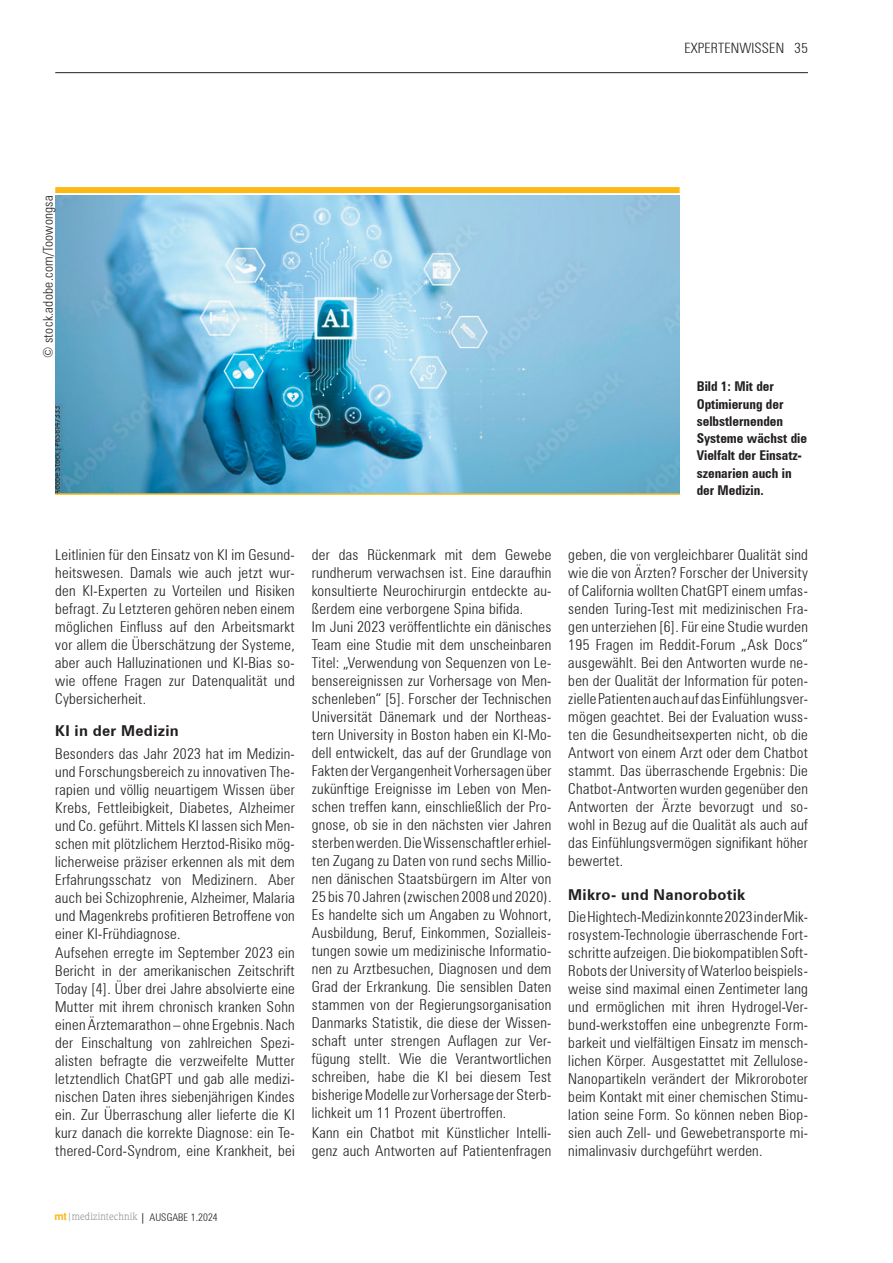
<style>
.page{position:relative;width:893px;height:1263px;background:#fff}
.page>*{position:absolute;margin:0;border:0;box-sizing:border-box;transform-origin:0 0}
.t1{font:300 condensed 15px/18px "Zurich BT";letter-spacing:.02em;color:#231f20;text-align:justify}
.t2{font:700 15px "Zurich BT";letter-spacing:.02em;color:#231f20}
.t3{font:300 condensed 14.25px "Zurich BT";letter-spacing:.015em;color:#231f20}
.t4{font:700 condensed 13.5px/17.2px "Zurich BT";color:#231f20}
.t5{font:300 condensed 13.5px "Zurich BT";letter-spacing:.02em;color:#231f20}
.t6{font:10.8px "Weidemann LT";color:#939598}
.s1{font-family:"Swiss 721 BT";font-weight:700;font-size:10.5px;color:#fcb814}
.s2{font-family:"Helvetica";font-size:10.5px;color:#231f20}
.s3{font-family:"Zurich BT";font-weight:300;font-stretch:condensed;font-size:10.5px;color:#231f20}
</style>
<div class="page">
<hr style="left:55px;top:72px;width:753px;height:1px;background:#231f20">
<div style="left:55px;top:187px;width:625px;height:6px;background:#fcb814"></div>
<img style="left:55px;top:196px;width:625px;height:297px">
<hr style="left:55px;top:493px;width:625px;height:2px;background:#fcb814">
<p class="t3" style="left:684px;top:40px;width:125px">EXPERTENWISSEN 35</p>
<p class="t5" style="left:40px;top:358px;width:164px;rotate:-90deg">© stock.adobe.com/Toowongsa</p>
<p class="t4" style="left:697px;top:378px;width:112px">Bild 1: Mit der<br>Optimierung der selbstlernenden<br>Systeme wächst die<br>Vielfalt der Einsatz&shy;szenarien auch in der Medizin.</p>
<p class="t1" style="left:55px;top:546px;width:241px">Leitlinien für den Einsatz von KI im Gesund&shy;heitswesen. Damals wie auch jetzt wur&shy;den KI-Experten zu Vorteilen und Risiken befragt. Zu Letzteren gehören neben einem möglichen Einfluss auf den Arbeitsmarkt vor allem die Überschätzung der Systeme, aber auch Halluzinationen und KI-Bias so&shy;wie offene Fragen zur Datenqualität und Cybersicherheit.</p>
<p class="t2" style="left:55px;top:722px;width:125px">KI in der Medizin</p>
<p class="t1" style="left:55px;top:744px;width:241px">Besonders das Jahr 2023 hat im Medizin&shy;und Forschungsbereich zu innovativen The&shy;rapien und völlig neuartigem Wissen über Krebs, Fettleibigkeit, Diabetes, Alzheimer und Co. geführt. Mittels KI lassen sich Men&shy;schen mit plötzlichem Herztod-Risiko mög&shy;licherweise präziser erkennen als mit dem Erfahrungsschatz von Medizinern. Aber auch bei Schizophrenie, Alzheimer, Malaria und Magenkrebs profitieren Betroffene von einer KI-Frühdiagnose.</p>
<p class="t1" style="left:55px;top:944px;width:241px">Aufsehen erregte im September 2023 ein Bericht in der amerikanischen Zeitschrift Today [4]. Über drei Jahre absolvierte eine Mutter mit ihrem chronisch kranken Sohn einen Ärztemarathon – ohne Ergebnis. Nach der Einschaltung von zahlreichen Spezi&shy;alisten befragte die verzweifelte Mutter letztendlich ChatGPT und gab alle medizi&shy;nischen Daten ihres siebenjährigen Kindes ein. Zur Überraschung aller lieferte die KI kurz danach die korrekte Diagnose: ein Te&shy;thered-Cord-Syndrom, eine Krankheit, bei</p>
<p class="t1" style="left:312px;top:546px;width:241px;text-align:left">der das Rückenmark mit dem Gewebe rundherum verwachsen ist. Eine daraufhin konsultierte Neurochirurgin entdeckte au&shy;ßerdem eine verborgene Spina bifida.<br>Im Juni 2023 veröffentlichte ein dänisches Team eine Studie mit dem unscheinbaren Titel: „Verwendung von Sequenzen von Le&shy;bensereignissen zur Vorhersage von Men&shy;schenleben“ [5]. Forscher der Technischen Universität Dänemark und der Northeas&shy;tern University in Boston haben ein KI-Mo&shy;dell entwickelt, das auf der Grundlage von Fakten der Vergangenheit Vorhersagen über zukünftige Ereignisse im Leben von Men&shy;schen treffen kann, einschließlich der Pro&shy;gnose, ob sie in den nächsten vier Jahren sterben werden. Die Wissenschaftler erhiel&shy;ten Zugang zu Daten von rund sechs Millio&shy;nen dänischen Staatsbürgern im Alter von 25 bis 70 Jahren (zwischen 2008 und 2020).<br>Es handelte sich um Angaben zu Wohnort, Ausbildung, Beruf, Einkommen, Sozialleis&shy;tungen sowie um medizinische Informatio&shy;nen zu Arztbesuchen, Diagnosen und dem Grad der Erkrankung. Die sensiblen Daten stammen von der Regierungsorganisation Danmarks Statistik, die diese der Wissen&shy;schaft unter strengen Auflagen zur Ver&shy;fügung stellt. Wie die Verantwortlichen schreiben, habe die KI bei diesem Test bisherige Modelle zur Vorhersage der Sterb&shy;lichkeit um 11 Prozent übertroffen.</p>
<p class="t1" style="left:312px;top:1124px;width:241px">Kann ein Chatbot mit Künstlicher Intelli&shy;genz auch Antworten auf Patientenfragen</p>
<p class="t1" style="left:568px;top:546px;width:241px">geben, die von vergleichbarer Qualität sind wie die von Ärzten? Forscher der University of California wollten ChatGPT einem umfas&shy;senden Turing-Test mit medizinischen Fra&shy;gen unterziehen [6]. Für eine Studie wurden 195 Fragen im Reddit-Forum „Ask Docs“ ausgewählt. Bei den Antworten wurde ne&shy;ben der Qualität der Information für poten&shy;zielle Patienten auch auf das Einfühlungsver&shy;mögen geachtet. Bei der Evaluation wuss&shy;ten die Gesundheitsexperten nicht, ob die Antwort von einem Arzt oder dem Chatbot stammt. Das überraschende Ergebnis: Die Chatbot-Antworten wurden gegenüber den Antworten der Ärzte bevorzugt und so&shy;wohl in Bezug auf die Qualität als auch auf das Einfühlungsvermögen signifikant höher bewertet.</p>
<p class="t2" style="left:568px;top:886px;width:179px">Mikro- und Nanorobotik</p>
<p class="t1" style="left:568px;top:908px;width:241px">Die Hightech-Medizin konnte 2023 in der Mik&shy;rosystem-Technologie überraschende Fort&shy;schritte aufzeigen. Die biokompatiblen Soft-Robots der University of Waterloo beispiels&shy;weise sind maximal einen Zentimeter lang und ermöglichen mit ihren Hydrogel-Ver&shy;bund-werkstoffen eine unbegrenzte Form&shy;barkeit und vielfältigen Einsatz im mensch&shy;lichen Körper. Ausgestattet mit Zellulose-Nanopartikeln verändert der Mikroroboter beim Kontakt mit einer chemischen Stimu&shy;lation seine Form. So können neben Biop&shy;sien auch Zell- und Gewebetransporte mi&shy;nimalinvasiv durchgeführt werden.</p>
<p class="t6" style="left:55px;top:1210px;width:165px"><span class="s1">mt</span> medizintechnik <span class="s2">|</span> <span class="s3">AUSGABE 1.2024</span></p>
</div>
